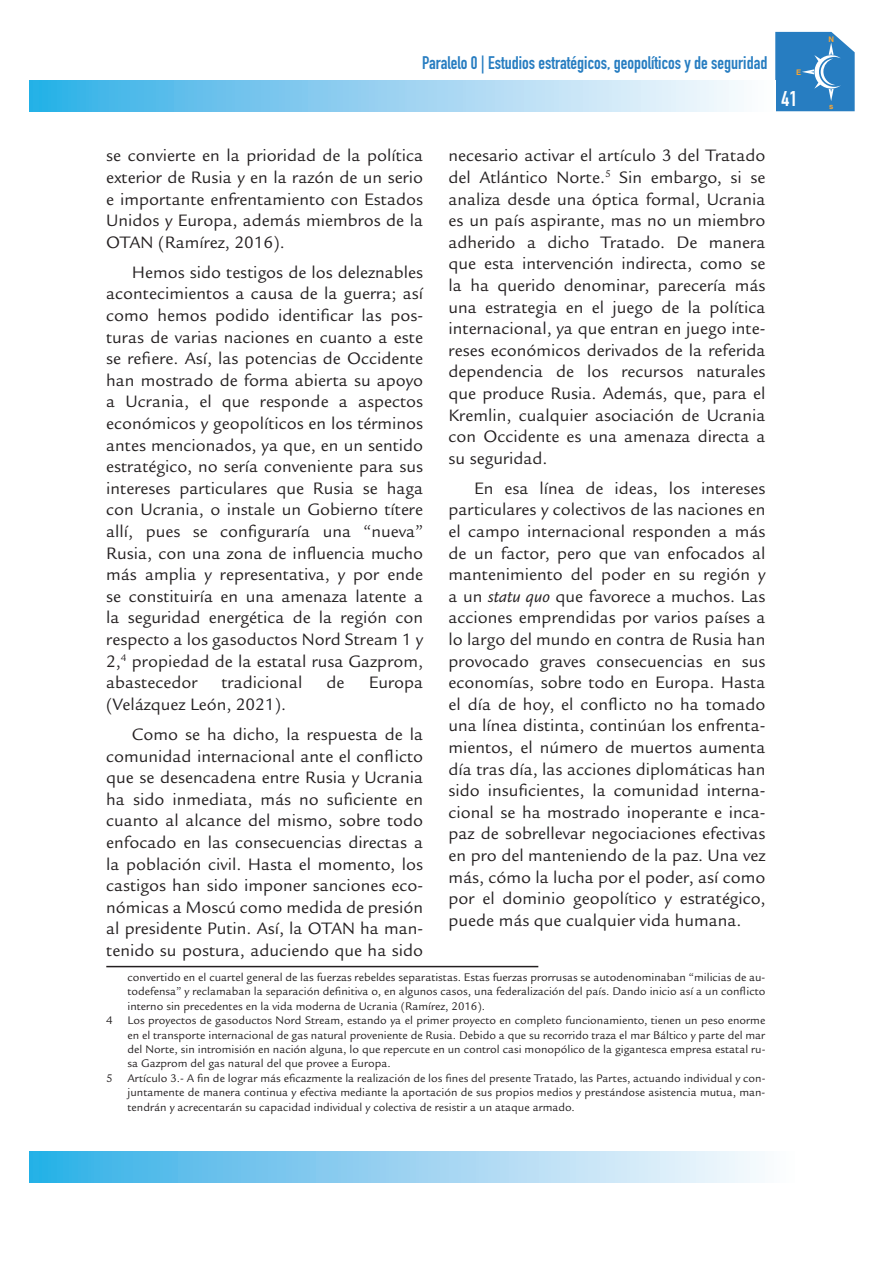
<style>
.page{position:relative;width:893px;height:1263px;background:#fff}
.page>*{position:absolute;margin:0;border:0;box-sizing:border-box;transform-origin:0 0}
.t1{font:21px "DIN Engschrift Std";color:#fff}
.t2{font:18px/21.6px "Legacy Sans Std";color:#231f20;text-align:justify}
.t3{font:18px "DIN Engschrift Std";color:#277dc1}
.t4{font:12px "Legacy Sans Std";color:#231f20}
.t5{font:700 7.65px "Helvetica";color:#faa633}
.s1{font-style:italic}
</style>
<div class="page">
<div style="left:30px;top:81px;width:745px;height:30px;background:linear-gradient(to right,#32aee6,#fffbfe)"></div>
<div style="left:30px;top:1152px;width:768px;height:30px;background:linear-gradient(to right,#32aee6,#fffbfe)"></div>
<svg style="left:775px;top:32px;width:80px;height:79px;background:#3d8ac7"></svg>
<hr style="left:106px;top:966px;width:432px;height:1px;background:#231f20">
<p class="t3" style="left:422px;top:52px;width:347px">Paralelo 0 | Estudios estratégicos, geopolíticos y de seguridad</p>
<p class="t5" style="left:796px;top:66px;width:7px">E</p>
<p class="t1" style="left:782px;top:87px;width:17px">41</p>
<p class="t2" style="left:106px;top:145px;width:318px">se convierte en la prioridad de la política exterior de Rusia y en la razón de un serio e importante enfrentamiento con Estados Unidos y Europa, además miembros de la OTAN (Ramírez, 2016).</p>
<p class="t2" style="left:106px;top:261px;width:318px;text-indent:26px">Hemos sido testigos de los deleznables acontecimientos a causa de la guerra; así como hemos podido identificar las pos&shy;turas de varias naciones en cuanto a este se refiere. Así, las potencias de Occidente han mostrado de forma abierta su apoyo a Ucrania, el que responde a aspectos económicos y geopolíticos en los términos antes mencionados, ya que, en un sentido estratégico, no sería conveniente para sus intereses particulares que Rusia se haga con Ucrania, o instale un Gobierno títere allí, pues se configuraría una “nueva” Rusia, con una zona de influencia mucho más amplia y representativa, y por ende se constituiría en una amenaza latente a la seguridad energética de la región con respecto a los gasoductos Nord Stream 1 y 2,<sup>4</sup> propiedad de la estatal rusa Gazprom, abastecedor</p>
<p class="t2" style="left:449px;top:145px;width:318px">necesario activar el artículo 3 del Tratado del Atlántico Norte.<sup>5</sup> Sin embargo, si se analiza desde una óptica formal, Ucrania es un país aspirante, mas no un miembro adherido a dicho Tratado. De manera que esta intervención indirecta, como se la ha querido denominar, parecería más una estrategia en el juego de la política internacional, ya que entran en juego inte&shy;reses económicos derivados de la referida dependencia de los recursos naturales que produce Rusia. Además, que, para el Kremlin, cualquier asociación de Ucrania con Occidente es una amenaza directa a su seguridad.</p>
<p class="t2" style="left:449px;top:477px;width:318px;text-indent:26px">En esa línea de ideas, los intereses particulares y colectivos de las naciones en el campo internacional responden a más de un factor, pero que van enfocados al mantenimiento del poder en su región y a un <span class="s1">statu quo</span> que favorece a muchos. Las acciones emprendidas por varios países a lo largo del mundo en contra de Rusia han provocado graves consecuencias en sus economías, sobre todo en Europa. Hasta el día de hoy, el conflicto no ha tomado una línea distinta, continúan los enfrenta&shy;mientos, el número de muertos aumenta día tras día, las acciones diplomáticas han sido insuficientes, la comunidad interna&shy;cional se ha mostrado inoperante e inca&shy;paz de sobrellevar negociaciones efectivas en pro del manteniendo de la paz. Una vez más, cómo la lucha por el poder, así como por el dominio geopolítico y estratégico, puede más que cualquier vida humana.</p>
<p class="t2" style="left:222px;top:672px;width:82px">tradicional</p>
<p class="t2" style="left:327px;top:672px;width:19px">de</p>
<p class="t2" style="left:369px;top:672px;width:56px">Europa</p>
<p class="t2" style="left:132px;top:689px;width:293px;line-height:30.2px;text-indent:-26px">(Velázquez León, 2021).<br>Como se ha dicho, la respuesta de la</p>
<p class="t2" style="left:106px;top:745px;width:318px">comunidad internacional ante el conflicto que se desencadena entre Rusia y Ucrania ha sido inmediata, más no suficiente en cuanto al alcance del mismo, sobre todo enfocado en las consecuencias directas a la población civil. Hasta el momento, los castigos han sido imponer sanciones eco&shy;nómicas a Moscú como medida de presión al presidente Putin. Así, la OTAN ha man&shy;tenido su postura, aduciendo que ha sido</p>
<p class="t4" style="left:128px;top:970px;width:639px">convertido en el cuartel general de las fuerzas rebeldes separatistas. Estas fuerzas prorrusas se autodenominaban “milicias de au-</p>
<p class="t4" style="left:128px;top:985px;width:639px">todefensa” y reclamaban la separación definitiva o, en algunos casos, una federalización del país. Dando inicio así a un conflicto</p>
<p class="t4" style="left:128px;top:999px;width:359px">interno sin precedentes en la vida moderna de Ucrania (Ramírez, 2016).</p>
<p class="t4" style="left:106px;top:1014px;width:661px">4 Los proyectos de gasoductos Nord Stream, estando ya el primer proyecto en completo funcionamiento, tienen un peso enorme</p>
<p class="t4" style="left:128px;top:1028px;width:639px">en el transporte internacional de gas natural proveniente de Rusia. Debido a que su recorrido traza el mar Báltico y parte del mar</p>
<p class="t4" style="left:128px;top:1042px;width:639px">del Norte, sin intromisión en nación alguna, lo que repercute en un control casi monopólico de la gigantesca empresa estatal ru-</p>
<p class="t4" style="left:128px;top:1057px;width:265px">sa Gazprom del gas natural del que provee a Europa.</p>
<p class="t4" style="left:106px;top:1071px;width:661px">5 Artículo 3.- A fin de lograr más eficazmente la realización de los fines del presente Tratado, las Partes, actuando individual y con-</p>
<p class="t4" style="left:128px;top:1086px;width:639px">juntamente de manera continua y efectiva mediante la aportación de sus propios medios y prestándose asistencia mutua, man-</p>
<p class="t4" style="left:128px;top:1100px;width:449px">tendrán y acrecentarán su capacidad individual y colectiva de resistir a un ataque armado.</p>
<p class="t5" style="left:828px;top:33px;width:7px">N</p>
<p class="t5" style="left:829px;top:100px;width:6px">s</p>
</div>
